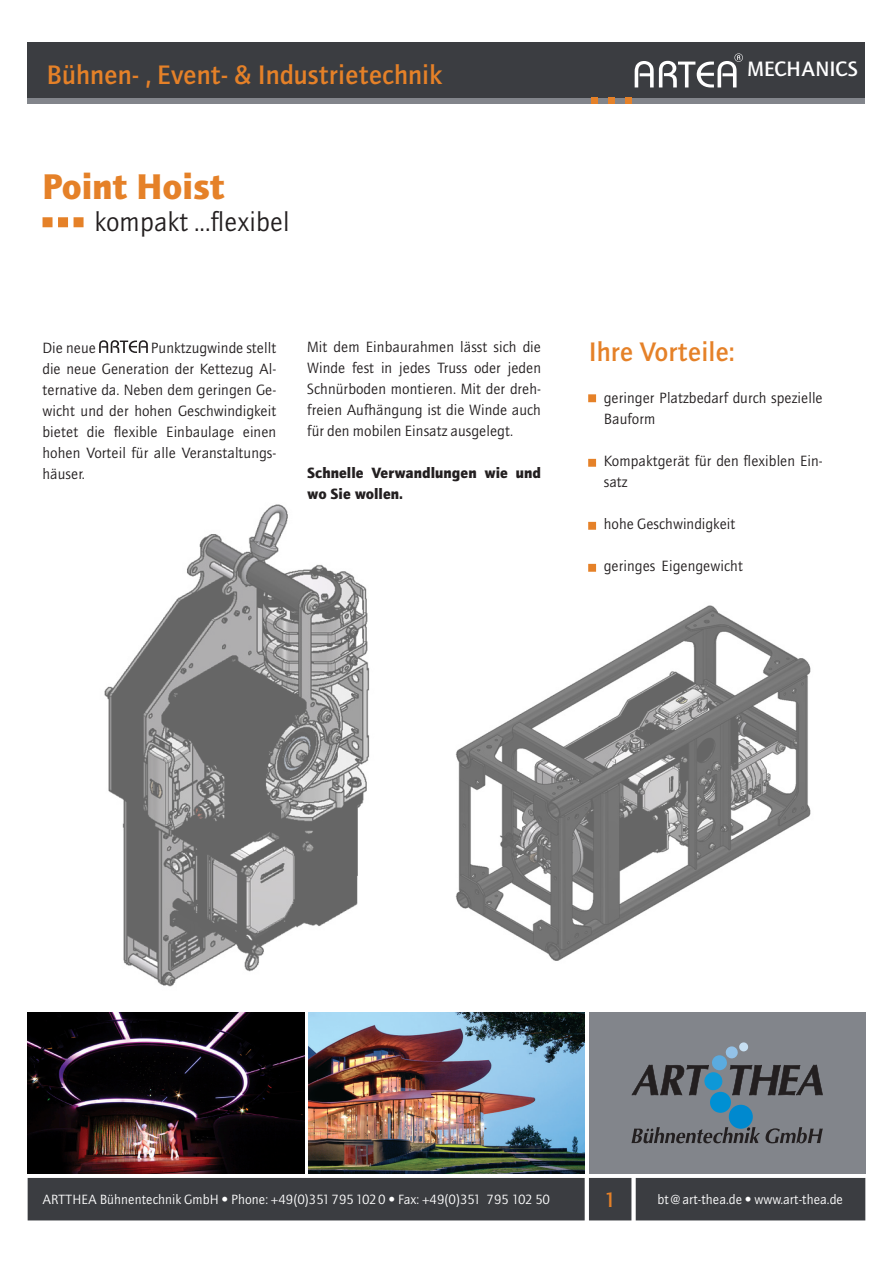
<style>
.page{position:relative;width:893px;height:1263px;background:#fff}
.page>*{position:absolute;margin:0;border:0;box-sizing:border-box;transform-origin:0 0}
.t1{font:900 36px "AT Quay Sans";color:#e58128}
.t2{font:500 27px "AT Quay Sans";color:#e58128}
.t3{font:27px "AT Quay Sans";color:#231f20}
.t4{font:500 21px "AT Quay Sans";color:#fff}
.t5{font:500 21px "AT Quay Sans";color:#e58128}
.t6{font:15px/21px "AT Quay Sans";color:#231f20;text-align:justify}
.t7{font:900 15px/21px "AT Quay Sans";color:#231f20}
.t8{font:13.5px "AT Quay Sans";color:#fff}
</style>
<div class="page">
<div style="left:28px;top:98px;width:837px;height:6px;background:#82858b"></div>
<div style="left:28px;top:43px;width:837px;height:55px;background:#3b3d41"></div>
<svg style="left:591px;top:98px;width:6px;height:6px"></svg>
<svg style="left:625px;top:98px;width:6px;height:6px"></svg>
<svg style="left:608px;top:98px;width:6px;height:6px"></svg>
<div style="left:28px;top:1178px;width:837px;height:42px;background:#3b3d41"></div>
<div style="left:589px;top:1012px;width:276px;height:162px;background:#82858b"></div>
<svg style="left:631px;top:1127px;width:192px;height:16px"></svg>
<div style="left:729px;top:1105px;width:24px;height:24px;background:#0089cf;border-radius:50%"></div>
<div style="left:710px;top:1092px;width:21px;height:21px;background:#0090d3;border-radius:50%"></div>
<svg style="left:632px;top:1042px;width:191px;height:53px"></svg>
<svg style="left:635px;top:53px;width:108px;height:34px"></svg>
<svg style="left:43px;top:217px;width:25px;height:10px"></svg>
<svg style="left:74px;top:217px;width:10px;height:10px"></svg>
<svg style="left:99px;top:340px;width:49px;height:13px"></svg>
<svg style="left:588px;top:394px;width:8px;height:8px"></svg>
<svg style="left:588px;top:459px;width:8px;height:8px"></svg>
<svg style="left:588px;top:522px;width:8px;height:8px"></svg>
<svg style="left:588px;top:564px;width:8px;height:8px"></svg>
<img style="left:308px;top:1012px;width:277px;height:162px">
<img style="left:28px;top:1012px;width:276px;height:162px">
<img style="left:455px;top:605px;width:356px;height:356px">
<img style="left:104px;top:504px;width:266px;height:483px">
<div style="left:451px;top:592px;width:214px;height:34px;background:#fff"></div>
<h2 class="t2" style="left:47px;top:59px;width:397px">Bühnen- , Event- &amp; Industrietechnik</h2>
<p class="t1" style="left:43px;top:164px;width:183px">Point Hoist</p>
<p class="t3" style="left:95px;top:206px;width:196px">kompakt ...flexibel</p>
<h3 class="t4" style="left:747px;top:56px;width:112px">MECHANICS</h3>
<p class="t6" style="left:307px;top:336px;width:235px">Mit dem Einbaurahmen lässt sich die Winde fest in jedes Truss oder jeden Schnürboden montieren. Mit der dreh&shy;freien Aufhängung ist die Winde auch für den mobilen Einsatz ausgelegt.</p>
<p class="t7" style="left:307px;top:462px;width:235px">Schnelle Verwandlungen wie und wo Sie wollen.</p>
<p class="t6" style="left:43px;top:337px;width:235px;text-indent:108px">Punktzugwinde stellt die neue Generation der Kettezug Al&shy;ternative da. Neben dem geringen Ge&shy;wicht und der hohen Geschwindigkeit bietet die flexible Einbaulage einen hohen Vorteil für alle Veranstaltungs&shy;häuser.</p>
<p class="t2" style="left:589px;top:336px;width:147px">Ihre Vorteile:</p>
<p class="t6" style="left:43px;top:337px;width:55px">Die neue</p>
<p class="t6" style="left:604px;top:387px;width:220px">geringer Platzbedarf durch spezielle<br>Bauform</p>
<p class="t6" style="left:604px;top:450px;width:220px">Kompaktgerät für den flexiblen Ein&shy;satz</p>
<p class="t6" style="left:604px;top:513px;width:133px">hohe Geschwindigkeit</p>
<p class="t6" style="left:604px;top:555px;width:141px">geringes Eigengewicht</p>
<p class="t8" style="left:43px;top:1192px;width:509px">ARTTHEA Bühnentechnik GmbH • Phone: +49(0)3517951020 • Fax: +49(0)351 795 102 50</p>
<p class="t5" style="left:604px;top:1187px;width:14px">1</p>
<p class="t8" style="left:657px;top:1192px;width:187px">bt@art-thea.de • www.art-thea.de</p>
</div>
